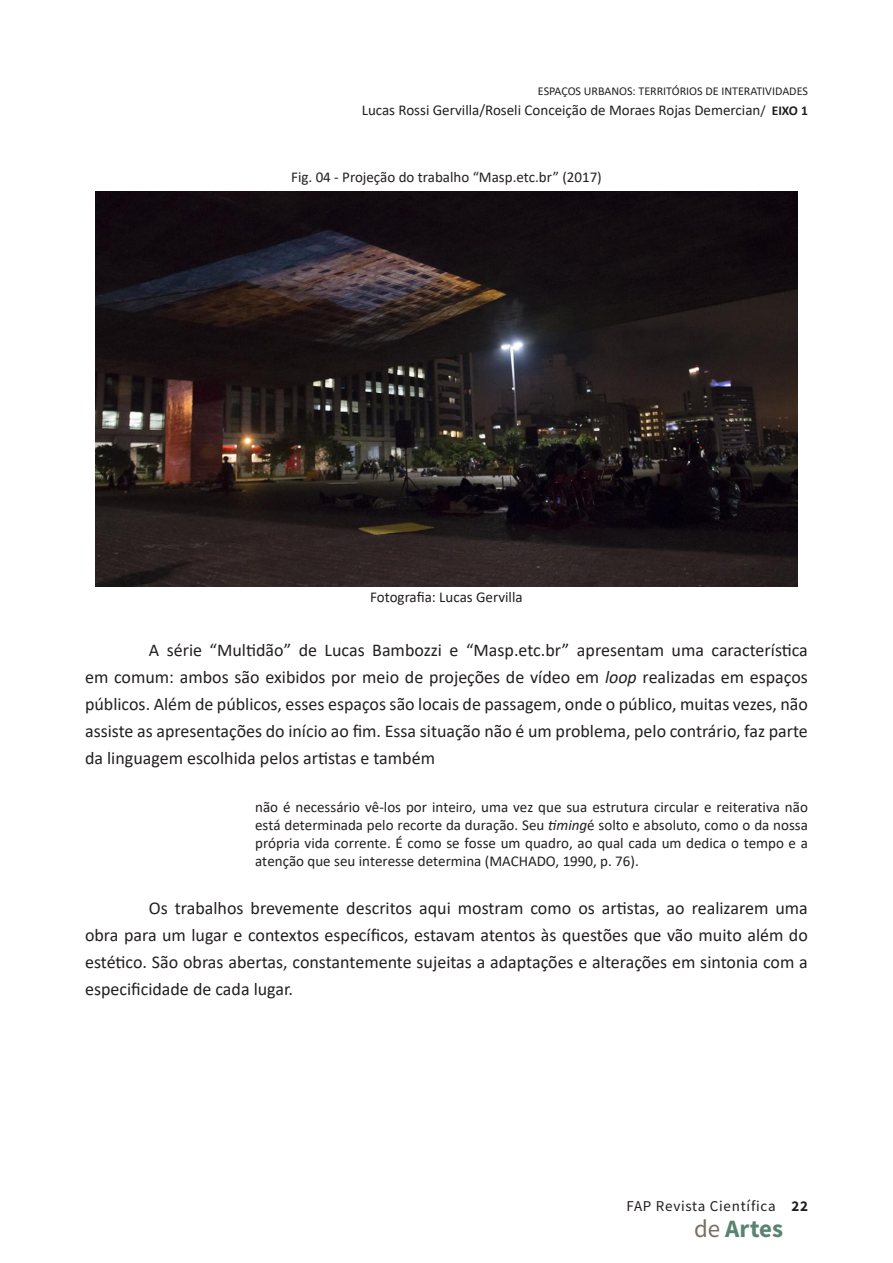
<style>
.page{position:relative;width:893px;height:1263px;background:#fff}
.page>*{position:absolute;margin:0;border:0;box-sizing:border-box;transform-origin:0 0}
.t1{font:700 24.9px "Source Sans Pro";color:#5a8471}
.Corpo{font:18px/27px "Calibri";color:#231f20;text-align:justify}
.citação{font:15px/18px "Calibri";color:#231f20;text-align:justify}
.figura_-_fonte{font:15px "Calibri";color:#231f20}
.t2{font:15px "Source Sans Pro";letter-spacing:.05em;color:#231f20}
.t3{font:12px "Calibri";color:#231f20}
.s1{font-size:13.5px}
.s2{font-weight:700;font-size:13.5px}
.s3{font-style:italic}
.s4{font-weight:700}
.s5{font-weight:400;color:#786f64}
</style>
<div class="page">
<img style="left:95px;top:192px;width:702px;height:394px">
<p class="t3" style="left:538px;top:83px;width:271px">ESPAÇOS URBANOS: TERRITÓRIOS DE INTERATIVIDADES</p>
<p class="citação" style="left:362px;top:100px;width:448px">Lucas Rossi Gervilla/Roseli Conceição de Moraes Rojas Demercian<span class="s1">/</span> <span class="s2">EIXO 1</span></p>
<p class="figura_-_fonte" style="left:291px;top:167px;width:312px">Fig. 04 - Projeção do trabalho “Masp.etc.br” (2017)</p>
<p class="figura_-_fonte" style="left:370px;top:587px;width:154px">Fotografia: Lucas Gervilla</p>
<p class="Corpo" style="left:85px;top:636px;width:724px;text-indent:64px">A série “Multidão” de Lucas Bambozzi e “Masp.etc.br” apresentam uma característica em comum: ambos são exibidos por meio de projeções de vídeo em <span class="s3">loop</span> realizadas em espaços públicos. Além de públicos, esses espaços são locais de passagem, onde o público, muitas vezes, não assiste as apresentações do início ao fim. Essa situação não é um problema, pelo contrário, faz parte da linguagem escolhida pelos artistas e também</p>
<p class="citação" style="left:255px;top:798px;width:554px">não é necessário vê-los por inteiro, uma vez que sua estrutura circular e reiterativa não está determinada pelo recorte da duração. Seu <span class="s3">timing</span>é solto e absoluto, como o da nossa própria vida corrente. É como se fosse um quadro, ao qual cada um dedica o tempo e a atenção que seu interesse determina (MACHADO, 1990, p. 76).</p>
<p class="Corpo" style="left:85px;top:894px;width:724px;text-indent:64px">Os trabalhos brevemente descritos aqui mostram como os artistas, ao realizarem uma obra para um lugar e contextos específicos, estavam atentos às questões que vão muito além do estético. São obras abertas, constantemente sujeitas a adaptações e alterações em sintonia com a especificidade de cada lugar.</p>
<p class="t2" style="left:626px;top:1197px;width:183px">FAP Revista Científica <span class="s4">22</span></p>
<h1 class="t1" style="left:694px;top:1211px;width:90px"><span class="s5">de</span> Artes</h1>
</div>
